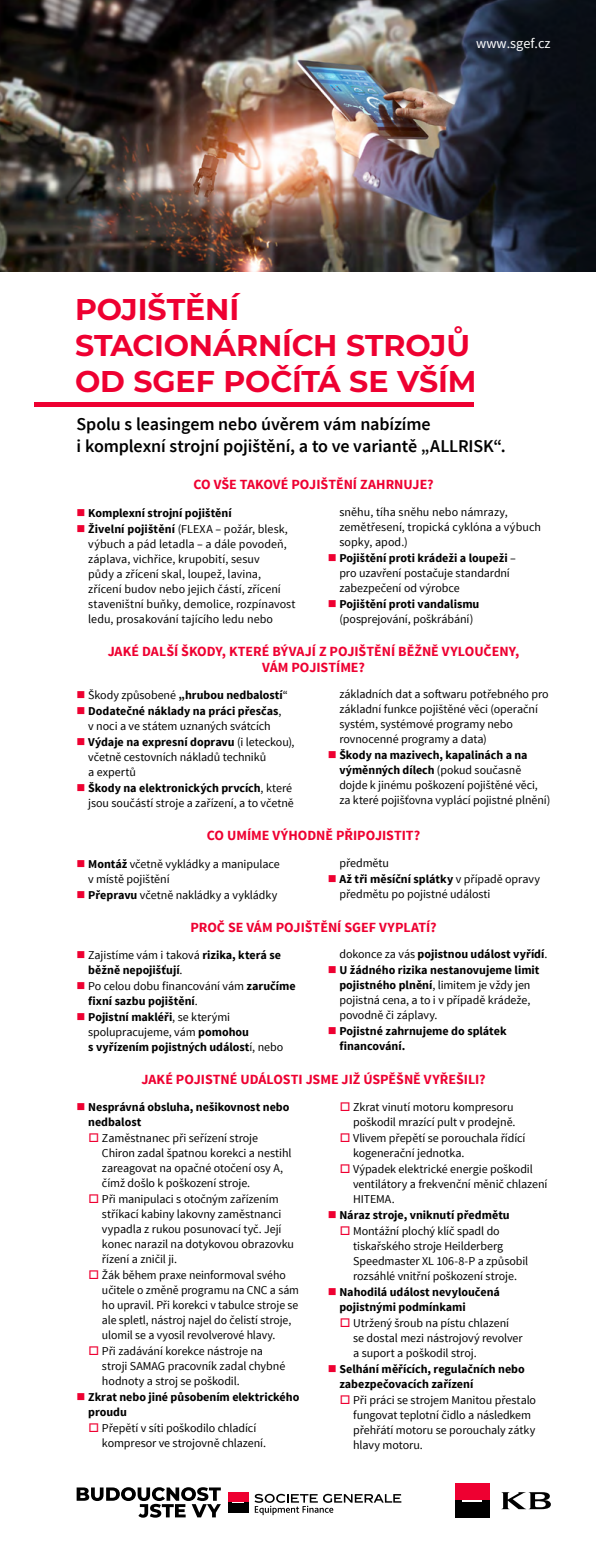
<style>
.page{position:relative;width:596px;height:1551px;background:#fff}
.page>*{position:absolute;margin:0;border:0;box-sizing:border-box;transform-origin:0 0}
.t1{font:700 30px/36px "Montserrat";letter-spacing:-.005em;color:#ee0031}
.t2{font:600 18px/22px "Source Sans Pro";letter-spacing:-.01em;color:#000}
.t3{font:14.2px "Source Sans Pro";color:#fff}
.t4{font:700 14px/16px "Source Sans Pro";color:#ee0031;text-align:center}
.t5{font:12px/15px "Source Sans Pro";letter-spacing:-.005em;color:#000}
.t6{font:700 12px/15px "Source Sans Pro";color:#000}
.s1{color:#ee0031}
.s2{font-weight:700}
.s3{font-weight:400}
</style>
<div class="page">
<img style="left:0;top:0;width:595px;height:271px">
<svg style="left:77px;top:1487px;width:144px;height:30px"></svg>
<svg style="left:254px;top:1493px;width:147px;height:22px"></svg>
<div style="left:228px;top:1492px;width:20px;height:10px;background:#ee0031"></div>
<div style="left:228px;top:1502px;width:20px;height:11px;background:#000"></div>
<svg style="left:232px;top:1502px;width:12px;height:1px"></svg>
<svg style="left:501px;top:1492px;width:49px;height:17px"></svg>
<div style="left:455px;top:1483px;width:34px;height:18px;background:#ee0031"></div>
<div style="left:455px;top:1500px;width:34px;height:17px;background:#000"></div>
<hr style="left:462px;top:1500px;width:20px;height:2px;background:#fff">
<div style="left:53px;top:270px;width:444px;height:146px;background:#fff"></div>
<hr style="left:34px;top:402px;width:439px;height:4px;background:#ee0031">
<p class="t3" style="left:476px;top:35px;width:76px">www.sgef.cz</p>
<p class="t1" style="left:75px;top:290px;width:402px">POJIŠTĚNÍ<br>STACIONÁRNÍCH STROJŮ<br>OD SGEF POČÍTÁ SE VŠÍM</p>
<p class="t2" style="left:77px;top:413px;width:430px">Spolu s leasingem nebo úvěrem vám nabízíme<br>i komplexní strojní pojištění, a to ve variantě „ALLRISK“.</p>
<p class="t4" style="left:193px;top:477px;width:242px">CO VŠE TAKOVÉ POJIŠTĚNÍ ZAHRNUJE?</p>
<p class="t6" style="left:77px;top:506px;width:156px"><span class="s1">■</span> Komplexní strojní pojištění</p>
<p class="t5" style="left:88px;top:521px;width:209px;text-indent:-12px"><span class="s1">■</span> <span class="s2">Živelní pojištění</span> (FLEXA – požár, blesk, výbuch a pád letadla – a dále povodeň, záplava, vichřice, krupobití, sesuv<br>půdy a zřícení skal, loupež, lavina, zřícení budov nebo jejich částí, zřícení staveništní buňky, demolice, rozpínavost ledu, prosakování tajícího ledu nebo</p>
<p class="t5" style="left:339px;top:504px;width:203px">sněhu, tíha sněhu nebo námrazy, zemětřesení, tropická cyklóna a výbuch sopky, apod.)</p>
<p class="t5" style="left:339px;top:550px;width:178px;text-indent:-12px"><span class="s1">■</span> <span class="s2">Pojištění proti krádeži a loupeži</span> – pro uzavření postačuje standardní zabezpečení od výrobce</p>
<p class="t5" style="left:327px;top:596px;width:153px;text-align:center"><span class="s1">■</span> <span class="s2">Pojištění proti vandalismu </span>(posprejování, poškrábání)</p>
<p class="t4" style="left:108px;top:643px;width:413px">JAKÉ DALŠÍ ŠKODY, KTERÉ BÝVAJÍ Z POJIŠTĚNÍ BĚŽNĚ VYLOUČENY,<br>VÁM POJISTÍME?</p>
<p class="t6" style="left:77px;top:688px;width:213px"><span class="s1">■</span> <span class="s3">Škody způsobené</span> „hrubou nedbalostí<span class="s3">“</span></p>
<p class="t5" style="left:77px;top:704px;width:206px;text-align:center"><span class="s1">■</span> <span class="s2">Dodatečné náklady na práci přesčas</span>, v noci a ve státem uznaných svátcích</p>
<p class="t5" style="left:88px;top:735px;width:208px;text-indent:-12px"><span class="s1">■</span> <span class="s2">Výdaje na expresní dopravu</span> (i leteckou), včetně cestovních nákladů techniků<br>a expertů</p>
<p class="t5" style="left:77px;top:781px;width:219px;text-align:right"><span class="s1">■</span> <span class="s2">Škody na elektronických prvcích</span>, které jsou součástí stroje a zařízení, a to včetně</p>
<p class="t5" style="left:339px;top:687px;width:211px">základních dat a softwaru potřebného pro základní funkce pojištěné věci (operační systém, systémové programy nebo rovnocenné programy a data)</p>
<p class="t5" style="left:339px;top:748px;width:212px;text-indent:-12px"><span class="s1">■</span> <span class="s2">Škody na mazivech, kapalinách a na výměnných dílech</span> (pokud současně dojde k jinému poškození pojištěné věci, za které pojišťovna vyplácí pojistné plnění)</p>
<p class="t4" style="left:207px;top:828px;width:215px">CO UMÍME VÝHODNĚ PŘIPOJISTIT?</p>
<p class="t5" style="left:88px;top:856px;width:193px;text-indent:-12px"><span class="s1">■</span> <span class="s2">Montáž</span> včetně vykládky a manipulace v místě pojištění</p>
<p class="t5" style="left:77px;top:887px;width:202px"><span class="s1">■</span> <span class="s2">Přepravu</span> včetně nakládky a vykládky</p>
<p class="t5" style="left:339px;top:855px;width:51px">předmětu</p>
<p class="t5" style="left:339px;top:871px;width:202px;text-indent:-12px"><span class="s1">■</span> <span class="s2">Až tři měsíční splátky</span> v případě opravy předmětu po pojistné události</p>
<p class="t4" style="left:190px;top:919px;width:247px">PROČ SE VÁM POJIŠTĚNÍ SGEF VYPLATÍ?</p>
<p class="t6" style="left:88px;top:948px;width:194px;text-indent:-12px"><span class="s1">■</span> <span class="s3">Zajistíme vám i taková</span> rizika, která se běžně nepojišťují<span class="s3">.</span></p>
<p class="t6" style="left:88px;top:979px;width:209px;text-indent:-12px"><span class="s1">■</span> <span class="s3">Po celou dobu financování vám</span> zaručíme fixní sazbu pojištění<span class="s3">.</span></p>
<p class="t6" style="left:88px;top:1010px;width:196px;text-indent:-12px"><span class="s1">■</span> Pojistní makléři<span class="s3">, se kterými spolupracujeme, vám</span> pomohou<br>s vyřízením pojistných událost<span class="s3">í, nebo</span></p>
<p class="t6" style="left:339px;top:947px;width:209px"><span class="s3">dokonce za vás</span> pojistnou událost vyřídí<span class="s3">.</span></p>
<p class="t5" style="left:339px;top:962px;width:201px;text-indent:-12px"><span class="s1">■</span> <span class="s2">U žádného rizika nestanovujeme limit pojistného plnění</span>, limitem je vždy jen pojistná cena, a to i v případě krádeže, povodně či záplavy.</p>
<p class="t6" style="left:339px;top:1024px;width:169px;text-indent:-12px"><span class="s1">■</span> Pojistné zahrnujeme do splátek financování.</p>
<p class="t4" style="left:141px;top:1072px;width:345px">JAKÉ POJISTNÉ UDÁLOSTI JSME JIŽ ÚSPĚŠNĚ VYŘEŠILI?</p>
<p class="t6" style="left:88px;top:1100px;width:203px;text-indent:-12px"><span class="s1">■</span> Nesprávná obsluha, nešikovnost nebo nedbalost</p>
<p class="t5" style="left:102px;top:1131px;width:191px;text-indent:-13px"><span class="s1">□</span> Zaměstnanec při seřízení stroje Chiron zadal špatnou korekci a nestihl zareagovat na opačné otočení osy A, čímž došlo k poškození stroje.</p>
<p class="t5" style="left:102px;top:1192px;width:193px;text-indent:-13px"><span class="s1">□</span> Při manipulaci s otočným zařízením stříkací kabiny lakovny zaměstnanci vypadla z rukou posunovací tyč. Její konec narazil na dotykovou obrazovku řízení a zničil ji.</p>
<p class="t5" style="left:102px;top:1268px;width:198px;text-indent:-13px"><span class="s1">□</span> Žák během praxe neinformoval svého učitele o změně programu na CNC a sám ho upravil. Při korekci v tabulce stroje se ale spletl, nástroj najel do čelistí stroje, ulomil se a vyosil revolverové hlavy.</p>
<p class="t5" style="left:102px;top:1344px;width:185px;text-indent:-13px"><span class="s1">□</span> Při zadávání korekce nástroje na stroji SAMAG pracovník zadal chybné hodnoty a stroj se poškodil.</p>
<p class="t6" style="left:88px;top:1390px;width:212px;text-indent:-12px"><span class="s1">■</span> Zkrat nebo jiné působením elektrického proudu</p>
<p class="t5" style="left:102px;top:1421px;width:165px;text-indent:-13px"><span class="s1">□</span> Přepětí v síti poškodilo chladící kompresor ve strojovně chlazení.</p>
<p class="t5" style="left:339px;top:1100px;width:177px;text-align:right"><span class="s1">□</span> Zkrat vinutí motoru kompresoru poškodil mrazící pult v prodejně.</p>
<p class="t5" style="left:353px;top:1131px;width:174px;text-indent:-13px"><span class="s1">□</span> Vlivem přepětí se porouchala řídící kogenerační jednotka.</p>
<p class="t5" style="left:353px;top:1162px;width:196px;text-indent:-13px"><span class="s1">□</span> Výpadek elektrické energie poškodil ventilátory a frekvenční měnič chlazení<br>HITEMA.</p>
<p class="t6" style="left:327px;top:1208px;width:183px"><span class="s1">■</span> Náraz stroje, vniknutí předmětu</p>
<p class="t5" style="left:353px;top:1224px;width:176px;text-indent:-13px"><span class="s1">□</span> Montážní plochý klíč spadl do tiskařského stroje Heilderberg Speedmaster XL 106-8-P a způsobil rozsáhlé vnitřní poškození stroje.</p>
<p class="t6" style="left:339px;top:1285px;width:162px;text-indent:-12px"><span class="s1">■</span> Nahodilá událost nevyloučená pojistnými podmínkami</p>
<p class="t5" style="left:353px;top:1316px;width:171px;text-indent:-13px"><span class="s1">□</span> Utržený šroub na pístu chlazení se dostal mezi nástrojový revolver a suport a poškodil stroj.</p>
<p class="t6" style="left:339px;top:1362px;width:187px;text-indent:-12px"><span class="s1">■</span> Selhání měřících, regulačních nebo zabezpečovacích zařízení</p>
<p class="t5" style="left:353px;top:1393px;width:184px;text-indent:-13px"><span class="s1">□</span> Při práci se strojem Manitou přestalo fungovat teplotní čidlo a následkem přehřátí motoru se porouchaly zátky hlavy motoru.</p>
</div>
